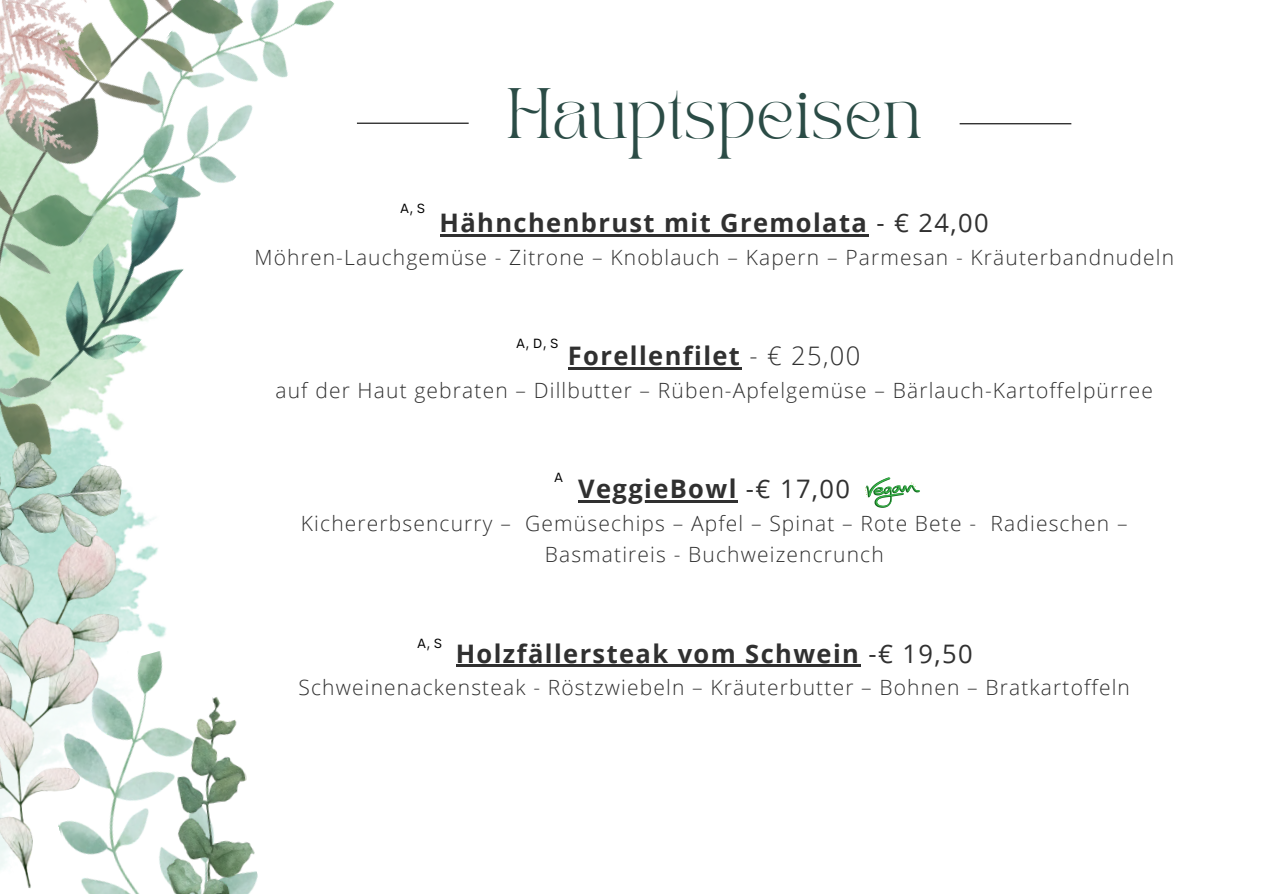
<style>
.page{position:relative;width:1263px;height:894px;background:#fff}
.page>*{position:absolute;margin:0;border:0;box-sizing:border-box;transform-origin:0 0}
.t1{font:49.8px "TAN PEARL Regular";color:#2b4c46}
.t2{font:700 25.5px "Open Sans";letter-spacing:.055em;color:#303030}
.t3{font:300 21px/31.5px "Open Sans";letter-spacing:.055em;color:#303030;text-align:center}
.t4{font:13.5px "Cerebri Sans";color:#000}
.s1{font-weight:400}
.s2{font-weight:300}
</style>
<div class="page">
<hr style="left:960px;top:123px;width:111px;height:1px;background:#000">
<hr style="left:357px;top:123px;width:112px;height:1px;background:#000">
<img style="left:127px;top:489px;width:40px;height:149px">
<hr style="left:440px;top:235px;width:428px;height:2px;background:#303030">
<hr style="left:568px;top:367px;width:173px;height:3px;background:#303030">
<hr style="left:578px;top:500px;width:160px;height:2px;background:#303030">
<hr style="left:456px;top:664px;width:404px;height:3px;background:#303030">
<img style="left:85px;top:651px;width:78px;height:242px">
<img style="left:0;top:0;width:357px;height:416px">
<img style="left:0;top:713px;width:122px;height:177px">
<img style="left:122px;top:694px;width:136px;height:199px">
<img style="left:0;top:416px;width:127px;height:297px">
<img style="left:0;top:0;width:244px;height:175px">
<svg style="left:865px;top:477px;width:55px;height:30px"></svg>
<p class="t1" style="left:506px;top:87px;width:417px">Hauptspeisen</p>
<h2 class="t4" style="left:400px;top:199px;width:27px">A, S</h2>
<p class="t2" style="left:440px;top:205px;width:551px">Hähnchenbrust mit Gremolata <span class="s1">- € 24,00</span></p>
<p class="t3" style="left:254px;top:241px;width:921px">Möhren-Lauchgemüse - Zitrone – Knoblauch – Kapern – Parmesan - Kräuterbandnudeln</p>
<h2 class="t4" style="left:516px;top:334px;width:44px">A, D, S</h2>
<p class="t2" style="left:568px;top:338px;width:294px">Forellenfilet <span class="s2">- € 25,00</span></p>
<p class="t3" style="left:275px;top:374px;width:879px">auf der Haut gebraten – Dillbutter – Rüben-Apfelgemüse – Bärlauch-Kartoffelpürree</p>
<p class="t4" style="left:554px;top:468px;width:11px">A</p>
<p class="t2" style="left:578px;top:471px;width:274px">VeggieBowl <span class="s1">-€ 17,00</span></p>
<p class="t3" style="left:301px;top:507px;width:828px">Kichererbsencurry – Gemüsechips – Apfel – Spinat – Rote Bete - Radieschen –<br>Basmatireis - Buchweizencrunch</p>
<p class="t4" style="left:417px;top:634px;width:27px">A, S</p>
<p class="t2" style="left:456px;top:635px;width:518px">Holzfällersteak vom Schwein <span class="s1">-€ 19,50</span></p>
<p class="t3" style="left:299px;top:671px;width:833px">Schweinenackensteak - Röstzwiebeln – Kräuterbutter – Bohnen – Bratkartoffeln</p>
</div>
